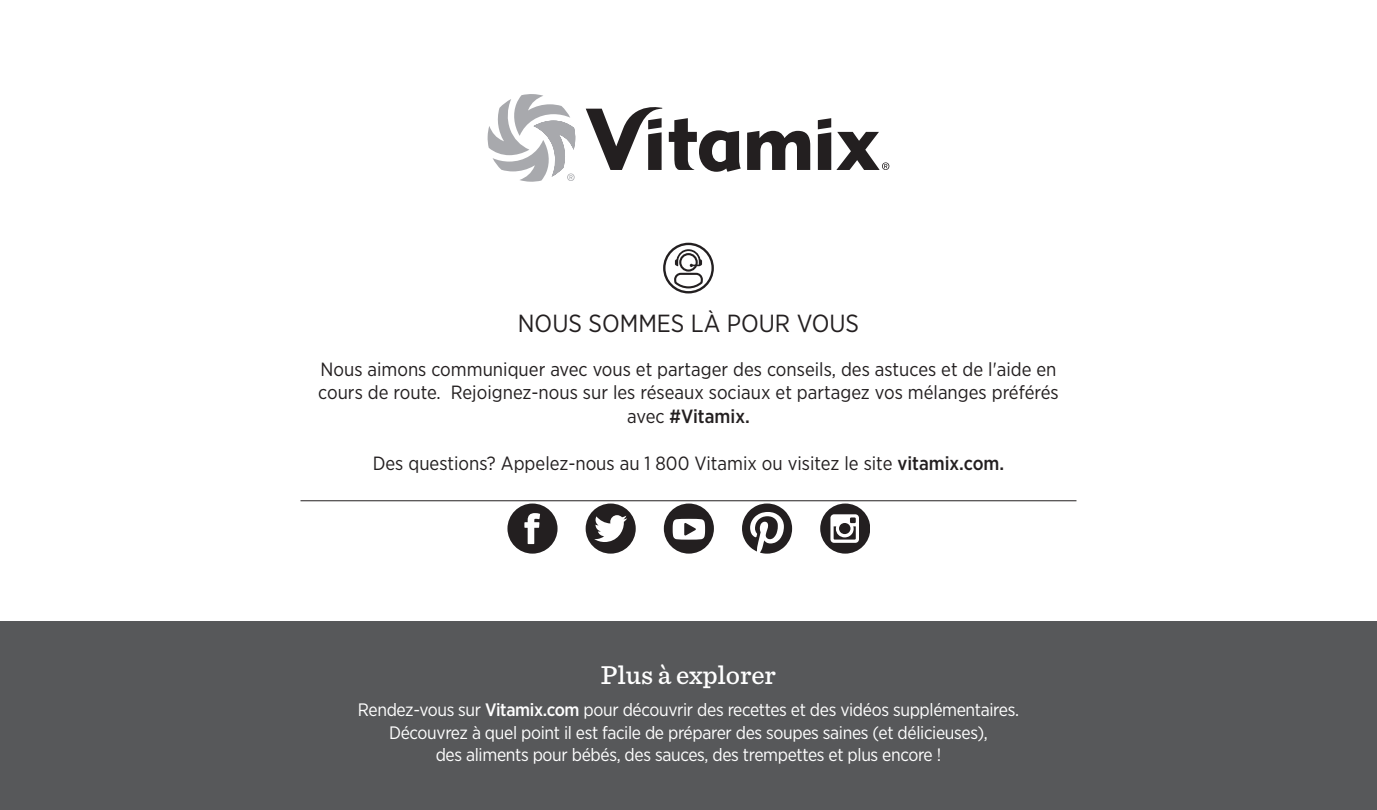
<style>
.page{position:relative;width:1377px;height:810px;background:#fff}
.page>*{position:absolute;margin:0;border:0;box-sizing:border-box;transform-origin:0 0}
.Header_in_Box_2{font:500 27px "Sentinel";color:#fff}
.t1{font:24.75px "Gotham Narrow";color:#231f20}
.Copy{font:19.12px/23.6px "Gotham Narrow";color:#231f20;text-align:center}
.Note_in_Box_Copy{font:18px/22.5px "Gotham Narrow";letter-spacing:-.02em;color:#fff;text-align:center}
.s1{font-weight:500}
</style>
<div class="page">
<div style="left:0;top:622px;width:1377px;height:188px;background:#57585a"></div>
<hr style="left:301px;top:500px;width:775px;height:1px;background:#231f20">
<svg style="left:663px;top:243px;width:51px;height:50px"></svg>
<svg style="left:507px;top:504px;width:51px;height:50px"></svg>
<svg style="left:742px;top:504px;width:50px;height:50px"></svg>
<svg style="left:664px;top:504px;width:50px;height:50px"></svg>
<svg style="left:820px;top:504px;width:50px;height:50px"></svg>
<svg style="left:586px;top:504px;width:50px;height:50px"></svg>
<svg style="left:586px;top:107px;width:76px;height:63px"></svg>
<svg style="left:747px;top:131px;width:63px;height:39px"></svg>
<svg style="left:669px;top:118px;width:72px;height:54px"></svg>
<svg style="left:818px;top:118px;width:71px;height:52px"></svg>
<svg style="left:488px;top:94px;width:87px;height:88px"></svg>
<p class="t1" style="left:518px;top:308px;width:343px">NOUS SOMMES LÀ POUR VOUS</p>
<p class="Copy" style="left:318px;top:357px;width:742px">Nous aimons communiquer avec vous et partager des conseils, des astuces et de l'aide en cours de route. Rejoignez-nous sur les réseaux sociaux et partagez vos mélanges préférés avec <span class="s1">#Vitamix.</span></p>
<p class="Copy" style="left:373px;top:451px;width:633px">Des questions? Appelez-nous au 1 800 Vitamix ou visitez le site <span class="s1">vitamix.com.</span></p>
<p class="Header_in_Box_2" style="left:601px;top:654px;width:177px">Plus à explorer</p>
<p class="Note_in_Box_Copy" style="left:358px;top:698px;width:663px">Rendez-vous sur <span class="s1">Vitamix.com</span> pour découvrir des recettes et des vidéos supplémentaires.<br>Découvrez à quel point il est facile de préparer des soupes saines (et délicieuses),<br>des aliments pour bébés, des sauces, des trempettes et plus encore !</p>
</div>
